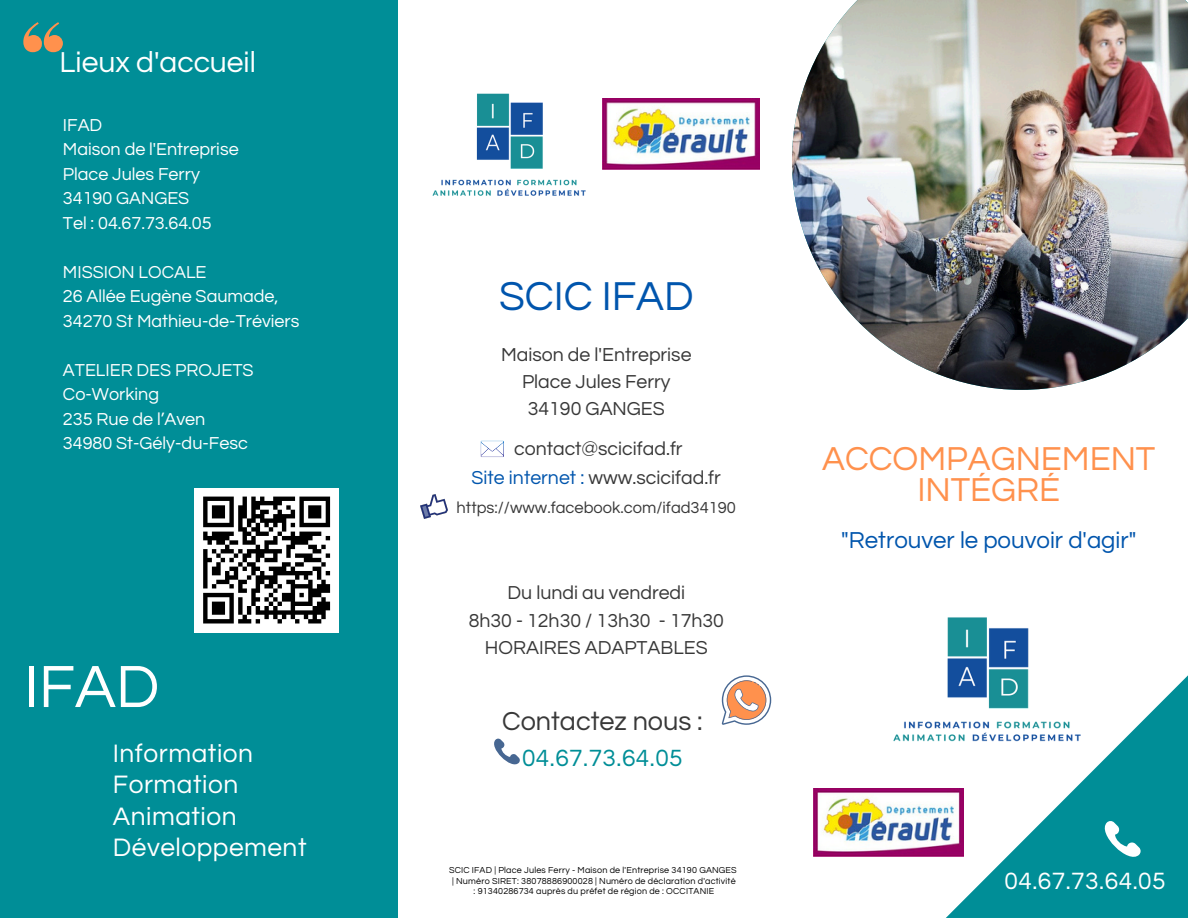
<style>
.page{position:relative;width:1188px;height:918px;background:#fff}
.page>*{position:absolute;margin:0;border:0;box-sizing:border-box;transform-origin:0 0}
.t1{font:61.8px "Questrial";color:#fff}
.t2{font:42px "Questrial";color:#0055ad}
.t3{font:34.5px/30.3px "Questrial";color:#ff914d;text-align:center}
.t4{font:30px "Questrial";color:#fff}
.t5{font:27px "Questrial";color:#383838}
.t6{font:26.25px/31.5px "Questrial";letter-spacing:.02em;color:#fff}
.t7{font:24.6px "Questrial";letter-spacing:.02em;color:#fff}
.t8{font:24.45px "Questrial";letter-spacing:.02em;color:#008e97}
.t9{font:24px "Questrial";color:#0055ad}
.t10{font:19.5px "Questrial";color:#383838}
.t11{font:18px "Questrial";color:#fff}
.t12{font:16.5px "Questrial";color:#383838}
.t13{font:9px "Questrial";letter-spacing:.02em;color:#000}
.s1{color:#0055ad}
</style>
<div class="page">
<svg style="left:480px;top:440px;width:24px;height:17px"></svg>
<svg style="left:494px;top:738px;width:26px;height:27px"></svg>
<img style="left:432px;top:93px;width:154px;height:103px">
<img style="left:420px;top:494px;width:27px;height:25px">
<img style="left:792px;top:0;width:396px;height:390px">
<svg style="left:946px;top:675px;width:242px;height:243px;fill:#008e97"></svg>
<svg style="left:1096px;top:821px;width:45px;height:44px"></svg>
<img style="left:893px;top:617px;width:204px;height:157px">
<div style="left:0;top:0;width:398px;height:918px;background:#008e97"></div>
<svg style="left:23px;top:22px;width:40px;height:30px"></svg>
<img style="left:814px;top:789px;width:150px;height:67px">
<img style="left:602px;top:99px;width:158px;height:70px">
<svg style="left:722px;top:675px;width:49px;height:50px"></svg>
<div style="left:194px;top:488px;width:145px;height:144px;background:#fff"></div>
<svg style="left:203px;top:496px;width:128px;height:128px"></svg>
<p class="t4" style="left:60px;top:47px;width:198px">Lieux d'accueil</p>
<p class="t11" style="left:63px;top:116px;width:41px">IFAD</p>
<p class="t11" style="left:63px;top:140px;width:177px">Maison de l'Entreprise</p>
<p class="t11" style="left:63px;top:165px;width:139px">Place Jules Ferry</p>
<p class="t11" style="left:63px;top:189px;width:128px">34190 GANGES</p>
<p class="t11" style="left:63px;top:214px;width:150px">Tel : 04.67.73.64.05</p>
<p class="t11" style="left:63px;top:263px;width:145px">MISSION LOCALE</p>
<p class="t11" style="left:63px;top:287px;width:217px">26 Allée Eugène Saumade,</p>
<p class="t11" style="left:63px;top:312px;width:238px">34270 St Mathieu-de-Tréviers</p>
<p class="t11" style="left:63px;top:361px;width:192px">ATELIER DES PROJETS</p>
<p class="t11" style="left:63px;top:385px;width:98px">Co-Working</p>
<h3 class="t11" style="left:63px;top:410px;width:144px">235 Rue de l’Aven</h3>
<p class="t11" style="left:63px;top:434px;width:186px">34980 St-Gély-du-Fesc</p>
<p class="t1" style="left:24px;top:656px;width:137px">IFAD</p>
<p class="t2" style="left:499px;top:276px;width:196px">SCIC IFAD</p>
<h4 class="t10" style="left:501px;top:345px;width:192px">Maison de l'Entreprise</h4>
<p class="t10" style="left:522px;top:372px;width:150px">Place Jules Ferry</p>
<p class="t10" style="left:528px;top:399px;width:139px">34190 GANGES</p>
<p class="t10" style="left:514px;top:439px;width:170px">contact@scicifad.fr</p>
<p class="t10" style="left:472px;top:468px;width:251px"><span class="s1">Site internet :</span> www.scicifad.fr</p>
<p class="t12" style="left:457px;top:499px;width:281px">https://www.facebook.com/ifad34190</p>
<p class="t10" style="left:507px;top:583px;width:179px">Du lundi au vendredi</p>
<p class="t10" style="left:469px;top:611px;width:257px">8h30 - 12h30 / 13h30 - 17h30</p>
<p class="t10" style="left:485px;top:638px;width:224px">HORAIRES ADAPTABLES</p>
<p class="t5" style="left:502px;top:708px;width:202px">Contactez nous :</p>
<p class="t6" style="left:113px;top:738px;width:142px">Information</p>
<h2 class="t8" style="left:522px;top:746px;width:162px">04.67.73.64.05</h2>
<p class="t6" style="left:113px;top:770px;width:195px">Formation<br>Animation<br>Développement</p>
<p class="t13" style="left:449px;top:866px;width:289px">SCIC IFAD | Place Jules Ferry - Maison de l'Entreprise 34190 GANGES</p>
<p class="t13" style="left:452px;top:877px;width:285px">| Numéro SIRET: 38078886900028 | Numéro de déclaration d'activité</p>
<h6 class="t13" style="left:474px;top:887px;width:242px">: 91340286734 auprès du préfet de région de : OCCITANIE</h6>
<p class="t3" style="left:822px;top:445px;width:335px">ACCOMPAGNEMENT<br>INTÉGRÉ</p>
<p class="t9" style="left:841px;top:528px;width:297px">"Retrouver le pouvoir d'agir"</p>
<p class="t7" style="left:1004px;top:869px;width:163px">04.67.73.64.05</p>
</div>
